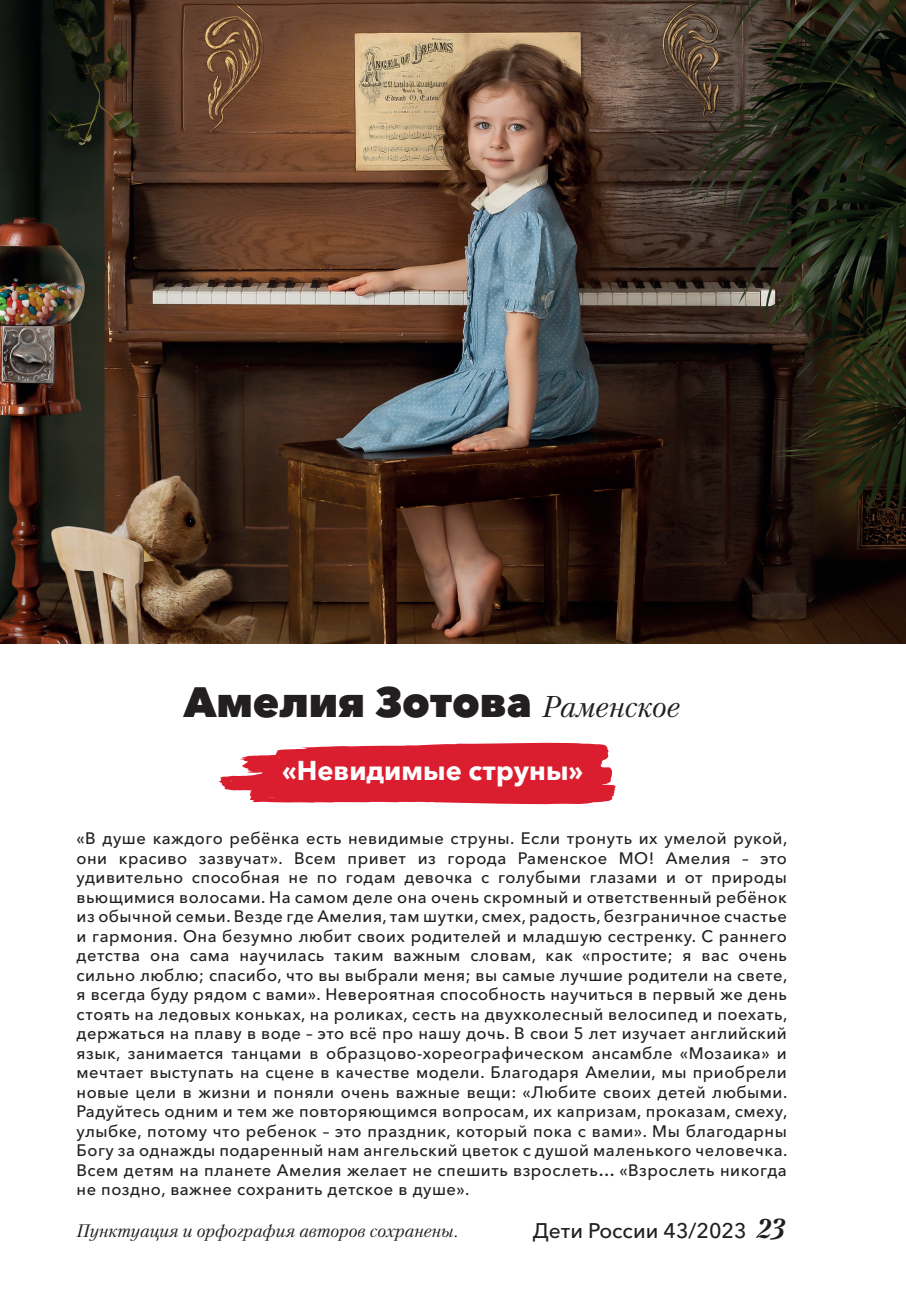
<style>
.page{position:relative;width:906px;height:1289px;background:#fff}
.page>*{position:absolute;margin:0;border:0;box-sizing:border-box;transform-origin:0 0}
.t1{font:800 42px "Avenir Next Cyr";color:#231f20}
.t2{font:700 27px "Avenir Next Cyr";color:#fff}
.t3{font:500 21px "Avenir Next Cyr";color:#231f20}
.t4{font:italic 18px "Petersburg C";color:#231f20}
.t5{font:500 16.5px/19.5px "Avenir Next Cyr";letter-spacing:.03em;color:#231f20;text-align:justify}
.s1{font-family:"Petersburg C";font-weight:400;font-style:italic;font-size:30px}
.s2{font-family:"Petersburg C";font-weight:700;font-style:italic;font-size:27px}
</style>
<div class="page">
<img style="left:0;top:0;width:906px;height:643px">
<svg style="left:219px;top:742px;width:397px;height:63px"></svg>
<h1 class="t1" style="left:184px;top:676px;width:498px">Амелия Зотова <span class="s1">Раменское</span></h1>
<h2 class="t2" style="left:282px;top:754px;width:302px">«Невидимые струны»</h2>
<p class="t5" style="left:77px;top:828px;width:712px">«В душе каждого ребёнка есть невидимые струны. Если тронуть их умелой рукой, они красиво зазвучат». Всем привет из города Раменское МО! Амелия – это удивительно способная не по годам девочка с голубыми глазами и от природы вьющимися волосами. На самом деле она очень скромный и ответственный ребёнок из обычной семьи. Везде где Амелия, там шутки, смех, радость, безграничное счастье и гармония. Она безумно любит своих родителей и младшую сестренку. С раннего детства она сама научилась таким важным словам, как «простите; я вас очень сильно люблю; спасибо, что вы выбрали меня; вы самые лучшие родители на свете, я всегда буду рядом с вами». Невероятная способность научиться в первый же день стоять на ледовых коньках, на роликах, сесть на двухколесный велосипед и поехать, держаться на плаву в воде – это всё про нашу дочь. В свои 5 лет изучает английский язык, занимается танцами в образцово-хореографическом ансамбле «Мозаика» и мечтает выступать на сцене в качестве модели. Благодаря Амелии, мы приобрели новые цели в жизни и поняли очень важные вещи: «Любите своих детей любыми.<br>Радуйтесь одним и тем же повторяющимся вопросам, их капризам, проказам, смеху, улыбке, потому что ребенок – это праздник, который пока с вами». Мы благодарны Богу за однажды подаренный нам ангельский цветок с душой маленького человечка.<br>Всем детям на планете Амелия желает не спешить взрослеть… «Взрослеть никогда не поздно, важнее сохранить детское в душе».</p>
<p class="t4" style="left:77px;top:1220px;width:383px">Пунктуация и орфография авторов сохранены.</p>
<p class="t3" style="left:533px;top:1217px;width:254px">Дети России 43/2023 <span class="s2">23</span></p>
</div>
